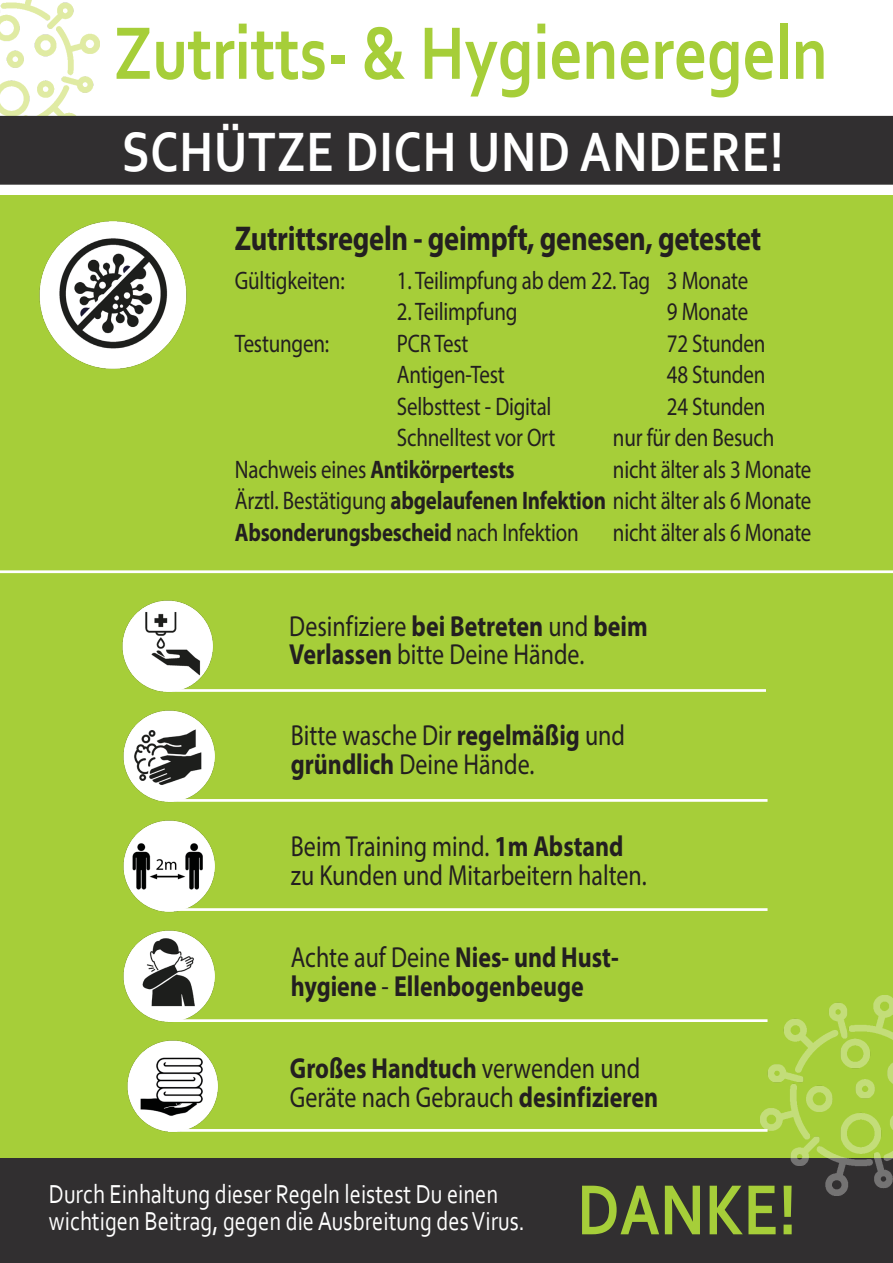
<style>
.page{position:relative;width:893px;height:1263px;background:#fff}
.page>*{position:absolute;margin:0;border:0;box-sizing:border-box;transform-origin:0 0}
.t1{font:700 78px "Corbel";color:#a6ce39;scale:.83 1}
.t2{font:700 74.4px "Corbel";color:#a6ce39;scale:.83 1}
.t3{font:700 58.05px "Corbel";letter-spacing:.02em;color:#fff;scale:.83 1}
.t4{font:700 34.5px "Myriad Pro";letter-spacing:-.01em;color:#231f20;scale:.83 1}
.t5{font:29.1px/28.8px "Myriad Pro";color:#231f20;scale:.83 1}
.t6{font:700 29.1px "Myriad Pro";color:#231f20;scale:.83 1}
.t7{font:27.15px/27px "Corbel";color:#fff;scale:.83 1}
.t8{font:25.35px "Myriad Pro";letter-spacing:-.01em;color:#231f20;scale:.83 1}
.t9{font:700 25.35px "Myriad Pro";letter-spacing:-.01em;color:#231f20;scale:.83 1}
.s1{font-weight:400}
.s2{font-weight:700}
</style>
<div class="page">
<div style="left:0;top:196px;width:893px;height:963px;background:#a6ce39"></div>
<div style="left:0;top:1159px;width:893px;height:104px;background:#312f30"></div>
<img style="left:0;top:0;width:100px;height:116px">
<img style="left:760px;top:995px;width:133px;height:201px">
<div style="left:0;top:116px;width:893px;height:69px;background:#312f30"></div>
<img style="left:39px;top:221px;width:148px;height:148px">
<hr style="left:0;top:570px;width:893px;height:3px;background:#fff">
<img style="left:122px;top:600px;width:91px;height:92px">
<hr style="left:166px;top:689px;width:600px;height:3px;background:#fff">
<img style="left:123px;top:710px;width:92px;height:92px">
<hr style="left:168px;top:799px;width:599px;height:3px;background:#fff">
<img style="left:123px;top:820px;width:92px;height:92px">
<hr style="left:168px;top:908px;width:599px;height:3px;background:#fff">
<img style="left:123px;top:930px;width:92px;height:92px">
<hr style="left:168px;top:1019px;width:599px;height:3px;background:#fff">
<img style="left:127px;top:1040px;width:91px;height:92px">
<hr style="left:168px;top:1129px;width:599px;height:3px;background:#fff">
<p class="t1" style="left:114px;top:5px;width:862px">Zutritts- &amp; Hygieneregeln</p>
<p class="t3" style="left:122px;top:116px;width:799px">SCHÜTZE DICH UND ANDERE!</p>
<p class="t4" style="left:235px;top:216px;width:636px">Zutrittsregeln - geimpft, genesen, getestet</p>
<p class="t8" style="left:235px;top:265px;width:134px">Gültigkeiten:</p>
<p class="t8" style="left:397px;top:265px;width:425px">1. Teilimpfung ab dem 22. Tag 3 Monate</p>
<p class="t8" style="left:397px;top:296px;width:147px">2. Teilimpfung</p>
<p class="t8" style="left:667px;top:296px;width:99px">9 Monate</p>
<p class="t8" style="left:235px;top:328px;width:115px">Testungen:</p>
<p class="t8" style="left:397px;top:328px;width:88px">PCR Test</p>
<p class="t8" style="left:667px;top:328px;width:120px">72 Stunden</p>
<p class="t8" style="left:397px;top:359px;width:132px">Antigen-Test</p>
<p class="t8" style="left:667px;top:359px;width:120px">48 Stunden</p>
<p class="t8" style="left:397px;top:391px;width:188px">Selbsttest - Digital</p>
<p class="t8" style="left:667px;top:391px;width:120px">24 Stunden</p>
<p class="t8" style="left:397px;top:422px;width:192px">Schnelltest vor Ort</p>
<p class="t8" style="left:613px;top:422px;width:196px">nur für den Besuch</p>
<p class="t9" style="left:235px;top:453px;width:338px"><span class="s1">Nachweis eines</span> Antikörpertests</p>
<p class="t8" style="left:613px;top:454px;width:241px">nicht älter als 3 Monate</p>
<p class="t8" style="left:235px;top:485px;width:696px">Ärztl. Bestätigung <span class="s2">abgelaufenen Infektion</span> nicht älter als 6 Monate</p>
<p class="t9" style="left:235px;top:516px;width:416px">Absonderungsbescheid <span class="s1">nach Infektion</span></p>
<p class="t8" style="left:613px;top:517px;width:241px">nicht älter als 6 Monate</p>
<p class="t5" style="left:289px;top:611px;width:433px">Desinfiziere <span class="s2">bei Betreten</span> und <span class="s2">beim</span></p>
<p class="t5" style="left:289px;top:640px;width:357px"><span class="s2">Verlassen</span> bitte Deine Hände.</p>
<p class="t5" style="left:291px;top:720px;width:404px">Bitte wasche Dir <span class="s2">regelmäßig</span> und</p>
<p class="t5" style="left:291px;top:749px;width:295px"><span class="s2">gründlich</span> Deine Hände.</p>
<p class="t5" style="left:291px;top:831px;width:402px">Beim Training mind. <span class="s2">1m Abstand</span></p>
<p class="t5" style="left:291px;top:860px;width:430px">zu Kunden und Mitarbeitern halten.</p>
<p class="t5" style="left:291px;top:942px;width:397px">Achte auf Deine <span class="s2">Nies- und Hust-</span></p>
<p class="t6" style="left:291px;top:967px;width:354px">hygiene <span class="s1">-</span> Ellenbogenbeuge</p>
<p class="t5" style="left:290px;top:1054px;width:445px"><span class="s2">Großes Handtuch</span> verwenden und<br>Geräte nach Gebrauch <span class="s2">desinfizieren</span></p>
<p class="t7" style="left:49px;top:1180px;width:575px">Durch Einhaltung dieser Regeln leistest Du einen wichtigen Beitrag, gegen die Ausbreitung des Virus.</p>
<p class="t2" style="left:577px;top:1163px;width:266px">DANKE!</p>
</div>
